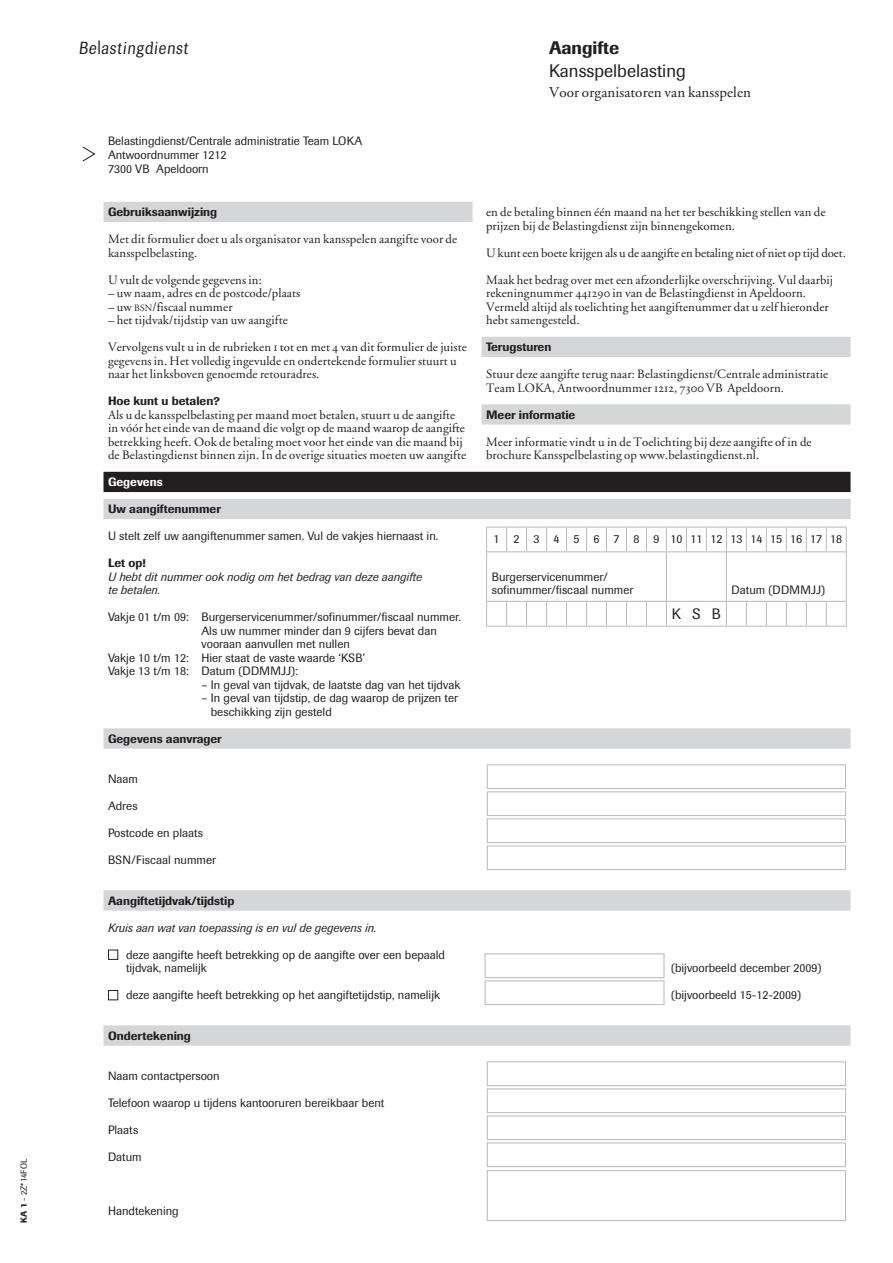
<style>
.page{position:relative;width:893px;height:1263px;background:#fff}
.page>*{position:absolute;margin:0;border:0;box-sizing:border-box;transform-origin:0 0}
.t1{font:18px "Imago BQ";color:#231f20}
.t2{font:500 18px "Imago BQ";color:#231f20}
.t3{font:17.4px "Belastingdienst";color:#231f20}
.t4{font:15px "BD Garamond";color:#231f20}
.t5{font:15px "Imago BQ";color:#231f20}
.t6{font:12.75px/13.5px "BD Garamond";color:#231f20}
.t7{font:12px/13.5px "Imago BQ";color:#231f20}
.t8{font:500 12px "Imago BQ";color:#231f20}
.t9{font:italic 12px/13.5px "Imago BQ";color:#231f20}
.t10{font:500 12px "Imago BQ";color:#fff}
.t11{font:8.7px "Imago BQ";color:#231f20}
.s1{font-weight:500}
.s2{font-size:9.6px}
</style>
<div class="page">
<svg style="left:82px;top:147px;width:13px;height:14px"></svg>
<div style="left:104px;top:472px;width:746px;height:20px;background:#231f20"></div>
<div style="left:104px;top:499px;width:746px;height:20px;background:#d5d6d8"></div>
<hr style="left:486px;top:552px;width:1px;height:49px;background:#bcbdc0">
<hr style="left:666px;top:552px;width:1px;height:49px;background:#bcbdc0">
<hr style="left:726px;top:552px;width:1px;height:49px;background:#bcbdc0">
<svg style="left:486px;top:527px;width:361px;height:25px"></svg>
<hr style="left:846px;top:552px;width:1px;height:49px;background:#bcbdc0">
<svg style="left:486px;top:601px;width:361px;height:26px"></svg>
<div style="left:104px;top:728px;width:746px;height:21px;background:#d5d6d8"></div>
<div style="left:104px;top:890px;width:746px;height:21px;background:#d5d6d8"></div>
<div style="left:104px;top:1025px;width:746px;height:21px;background:#d5d6d8"></div>
<div style="left:487px;top:764px;width:359px;height:25px;background:#fff;border:1px solid #bcbdc0"></div>
<div style="left:487px;top:791px;width:359px;height:25px;background:#fff;border:1px solid #bcbdc0"></div>
<div style="left:487px;top:818px;width:359px;height:25px;background:#fff;border:1px solid #bcbdc0"></div>
<div style="left:487px;top:845px;width:359px;height:25px;background:#fff;border:1px solid #bcbdc0"></div>
<div style="left:108px;top:950px;width:10px;height:10px;border:1px solid #231f20"></div>
<div style="left:484px;top:953px;width:180px;height:25px;background:#fff;border:1px solid #bcbdc0"></div>
<div style="left:108px;top:990px;width:10px;height:10px;border:1px solid #231f20"></div>
<div style="left:484px;top:980px;width:180px;height:25px;background:#fff;border:1px solid #bcbdc0"></div>
<div style="left:487px;top:1061px;width:359px;height:25px;background:#fff;border:1px solid #bcbdc0"></div>
<div style="left:487px;top:1088px;width:359px;height:25px;background:#fff;border:1px solid #bcbdc0"></div>
<div style="left:487px;top:1115px;width:359px;height:25px;background:#fff;border:1px solid #bcbdc0"></div>
<div style="left:487px;top:1142px;width:359px;height:25px;background:#fff;border:1px solid #bcbdc0"></div>
<div style="left:487px;top:1170px;width:359px;height:51px;background:#fff;border:1px solid #bcbdc0"></div>
<div style="left:104px;top:202px;width:368px;height:20px;background:#d5d6d8"></div>
<div style="left:482px;top:337px;width:368px;height:20px;background:#d5d6d8"></div>
<div style="left:482px;top:404px;width:368px;height:21px;background:#d5d6d8"></div>
<p class="t11" style="left:19px;top:1223px;width:65px;rotate:-90deg"><span class="s1">KA 1</span> - 2Z*14FOL</p>
<h2 class="t3" style="left:80px;top:37px;width:110px">12345</h2>
<h1 class="t2" style="left:549px;top:37px;width:72px">Aangifte</h1>
<h1 class="t1" style="left:549px;top:60px;width:138px">Kansspelbelasting</h1>
<p class="t4" style="left:549px;top:84px;width:204px">Voor organisatoren van kansspelen</p>
<p class="t7" style="left:108px;top:133px;width:256px;line-height:14.4px">Belastingdienst/Centrale administratie Team LOKA<br>Antwoordnummer 1212<br>7300 VB Apeldoorn</p>
<p class="t8" style="left:108px;top:205px;width:111px">Gebruiksaanwijzing</p>
<p class="t6" style="left:108px;top:233px;width:351px">Met dit formulier doet u als organisator van kansspelen aangifte voor de kansspelbelasting.</p>
<p class="t6" style="left:108px;top:273px;width:155px">U vult de volgende gegevens in:</p>
<p class="t6" style="left:108px;top:287px;width:194px">– uw naam, adres en de postcode/plaats</p>
<p class="t6" style="left:108px;top:300px;width:126px">– uw <span class="s2">bsn</span>/fiscaal nummer</p>
<p class="t6" style="left:108px;top:307px;width:360px;line-height:27px">– het tijdvak/tijdstip van uw aangifte<br>Vervolgens vult u in de rubrieken 1 tot en met 4 van dit formulier de juiste</p>
<p class="t6" style="left:108px;top:354px;width:350px">gegevens in. Het volledig ingevulde en ondertekende formulier stuurt u naar het linksboven genoemde retouradres.</p>
<p class="t8" style="left:108px;top:394px;width:113px">Hoe kunt u betalen?</p>
<p class="t6" style="left:108px;top:408px;width:360px">Als u de kansspelbelasting per maand moet betalen, stuurt u de aangifte in vóór het einde van de maand die volgt op de maand waarop de aangifte betrekking heeft. Ook de betaling moet voor het einde van die maand bij de Belastingdienst binnen zijn. In de overige situaties moeten uw aangifte</p>
<p class="t10" style="left:108px;top:475px;width:56px">Gegevens</p>
<p class="t8" style="left:108px;top:502px;width:114px">Uw aangiftenummer</p>
<p class="t7" style="left:108px;top:529px;width:332px">U stelt zelf uw aangiftenummer samen. Vul de vakjes hiernaast in.</p>
<p class="t8" style="left:108px;top:556px;width:39px">Let op!</p>
<p class="t9" style="left:108px;top:570px;width:316px">U hebt dit nummer ook nodig om het bedrag van deze aangifte te betalen.</p>
<p class="t7" style="left:108px;top:610px;width:355px">Vakje 01 t/m 09: Burgerservicenummer/sofinummer/fiscaal nummer.</p>
<p class="t7" style="left:202px;top:624px;width:237px">Als uw nummer minder dan 9 cijfers bevat dan</p>
<p class="t7" style="left:202px;top:637px;width:150px">vooraan aanvullen met nullen</p>
<p class="t7" style="left:108px;top:651px;width:259px">Vakje 10 t/m 12: Hier staat de vaste waarde ‘KSB’</p>
<p class="t7" style="left:108px;top:664px;width:191px">Vakje 13 t/m 18: Datum (DDMMJJ):</p>
<p class="t7" style="left:202px;top:678px;width:260px">– In geval van tijdvak, de laatste dag van het tijdvak</p>
<p class="t7" style="left:211px;top:691px;width:249px;text-indent:-9px">– In geval van tijdstip, de dag waarop de prijzen ter beschikking zijn gesteld</p>
<p class="t8" style="left:108px;top:731px;width:115px">Gegevens aanvrager</p>
<p class="t7" style="left:108px;top:772px;width:31px">Naam</p>
<p class="t7" style="left:108px;top:799px;width:31px">Adres</p>
<p class="t7" style="left:108px;top:826px;width:97px">Postcode en plaats</p>
<p class="t7" style="left:108px;top:853px;width:110px">BSN/Fiscaal nummer</p>
<p class="t8" style="left:108px;top:893px;width:128px">Aangiftetijdvak/tijdstip</p>
<p class="t9" style="left:108px;top:921px;width:270px">Kruis aan wat van toepassing is en vul de gegevens in.</p>
<p class="t7" style="left:126px;top:948px;width:321px">deze aangifte heeft betrekking op de aangifte over een bepaald tijdvak, namelijk</p>
<p class="t6" style="left:486px;top:206px;width:341px">en de betaling binnen één maand na het ter beschikking stellen van de prijzen bij de Belastingdienst zijn binnengekomen.</p>
<p class="t6" style="left:486px;top:239px;width:361px;line-height:27px">U kunt een boete krijgen als u de aangifte en betaling niet of niet op tijd doet.<br>Maak het bedrag over met een afzonderlijke overschrijving. Vul daarbij</p>
<p class="t6" style="left:486px;top:287px;width:344px">rekeningnummer 441290 in van de Belastingdienst in Apeldoorn.<br>Vermeld altijd als toelichting het aangiftenummer dat u zelf hieronder hebt samengesteld.</p>
<p class="t8" style="left:486px;top:340px;width:67px">Terugsturen</p>
<p class="t6" style="left:486px;top:368px;width:344px">Stuur deze aangifte terug naar: Belastingdienst/Centrale administratie<br>Team LOKA, Antwoordnummer 1212, 7300 VB Apeldoorn.</p>
<p class="t8" style="left:486px;top:407px;width:91px">Meer informatie</p>
<p class="t6" style="left:486px;top:435px;width:327px">Meer informatie vindt u in de Toelichting bij deze aangifte of in de brochure Kansspelbelasting op www.belastingdienst.nl.</p>
<p class="t7" style="left:494px;top:532px;width:350px">1 2 3 4 5 6 7 8 9 101112131415161718</p>
<p class="t7" style="left:492px;top:570px;width:143px">Burgerservicenummer/ sofinummer/fiscaal nummer</p>
<p class="t7" style="left:732px;top:583px;width:95px">Datum (DDMMJJ)</p>
<p class="t5" style="left:672px;top:605px;width:51px">KSB</p>
<p class="t7" style="left:671px;top:961px;width:152px">(bijvoorbeeld december 2009)</p>
<p class="t7" style="left:126px;top:988px;width:316px">deze aangifte heeft betrekking op het aangiftetijdstip, namelijk</p>
<p class="t7" style="left:671px;top:988px;width:132px">(bijvoorbeeld 15-12-2009)</p>
<p class="t8" style="left:108px;top:1028px;width:84px">Ondertekening</p>
<p class="t7" style="left:108px;top:1069px;width:113px">Naam contactpersoon</p>
<p class="t7" style="left:108px;top:1096px;width:278px">Telefoon waarop u tijdens kantooruren bereikbaar bent</p>
<p class="t7" style="left:108px;top:1123px;width:32px">Plaats</p>
<p class="t7" style="left:108px;top:1150px;width:35px">Datum</p>
<p class="t7" style="left:108px;top:1204px;width:72px">Handtekening</p>
</div>
